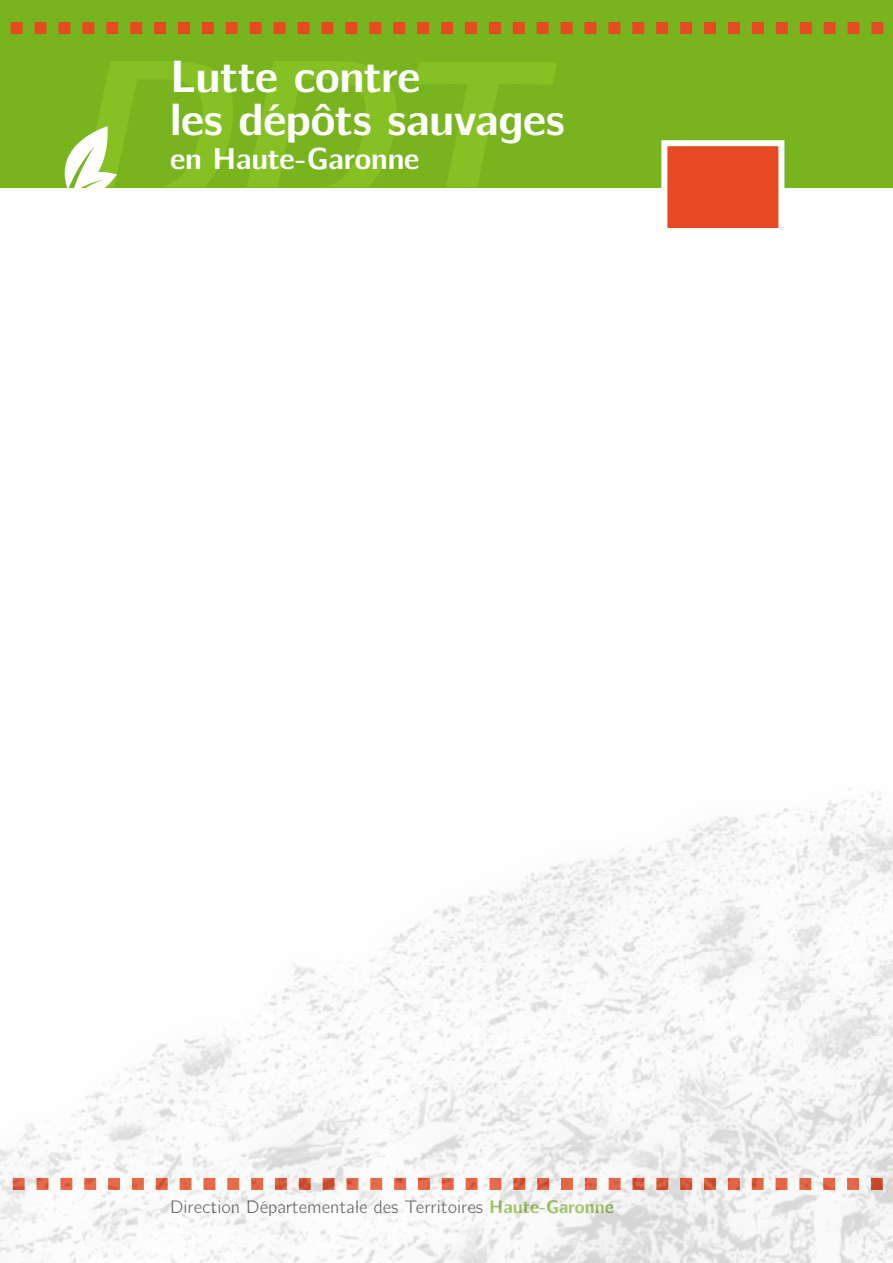
<style>
.page{position:relative;width:893px;height:1263px;background:#fff}
.page>*{position:absolute;margin:0;border:0;box-sizing:border-box;transform-origin:0 0}
.t1{font:700 45px/42.5px "CMU Bright";letter-spacing:-.01em;color:#fff}
.t2{font:700 30px "CMU Bright";color:#fff}
.t3{font:18px "CMU Bright";color:#4c4c4e}
.s1{font-weight:700;color:#91bf49}
</style>
<div class="page">
<div style="left:0;top:0;width:893px;height:187px;background:#77b41e"></div>
<svg style="left:11px;top:22px;width:872px;height:12px"></svg>
<svg style="left:52px;top:138px;width:65px;height:50px"></svg>
<div style="left:661px;top:140px;width:123px;height:94px;background:#e74a23;border:6px solid #fff"></div>
<svg style="left:84px;top:61px;width:473px;height:126px"></svg>
<img style="left:0;top:788px;width:893px;height:475px">
<h1 class="t1" style="left:170px;top:54px;width:396px">Lutte contre<br>les dépôts sauvages</h1>
<h2 class="t2" style="left:170px;top:133px;width:251px">en Haute-Garonne</h2>
<p class="t3" style="left:170px;top:1190px;width:445px">Direction Départementale des Territoires <span class="s1">Haute-Garonne</span></p>
</div>
